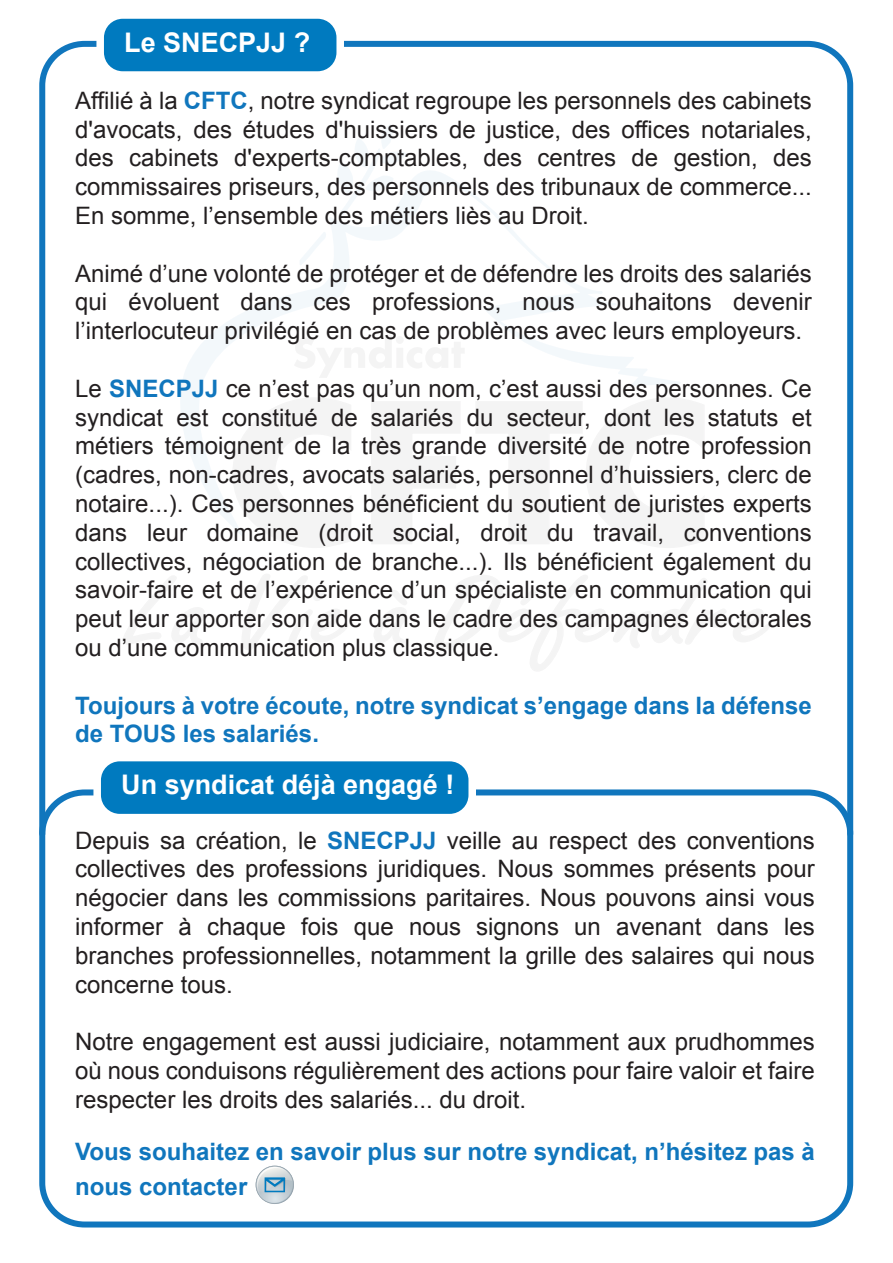
<style>
.page{position:relative;width:893px;height:1263px;background:#fff}
.page>*{position:absolute;margin:0;border:0;box-sizing:border-box;transform-origin:0 0}
.t1{font:700 27px "Arial";color:#fff}
.t2{font:24px/28.8px "Arial";color:#231f20;text-align:justify}
.t3{font:700 24px/28.8px "Arial";color:#1076bd}
.s1{font-weight:700;color:#1076bd}
</style>
<div class="page">
<svg style="left:355px;top:125px;width:51px;height:36px"></svg>
<svg style="left:181px;top:161px;width:499px;height:364px"></svg>
<svg style="left:232px;top:397px;width:121px;height:151px"></svg>
<svg style="left:370px;top:400px;width:91px;height:144px"></svg>
<svg style="left:475px;top:397px;width:229px;height:151px"></svg>
<svg style="left:123px;top:576px;width:81px;height:68px"></svg>
<svg style="left:242px;top:574px;width:106px;height:76px"></svg>
<svg style="left:374px;top:590px;width:33px;height:54px"></svg>
<svg style="left:434px;top:575px;width:336px;height:96px"></svg>
<svg style="left:470px;top:192px;width:32px;height:29px"></svg>
<svg style="left:527px;top:248px;width:32px;height:29px"></svg>
<svg style="left:294px;top:335px;width:171px;height:43px"></svg>
<svg style="left:46px;top:786px;width:808px;height:54px"></svg>
<div style="left:39px;top:41px;width:814px;height:1186px;border:6px solid #1076bd;border-radius:42px"></div>
<div style="left:100px;top:15px;width:240px;height:60px;background:#007abf;border-radius:22px"></div>
<div style="left:96px;top:11px;width:248px;height:68px;border:8px solid #fff;border-radius:22px"></div>
<div style="left:97px;top:758px;width:375px;height:60px;background:#007abf;border-radius:22px"></div>
<div style="left:93px;top:754px;width:383px;height:67px;border:8px solid #fff;border-radius:22px"></div>
<svg style="left:256px;top:1165px;width:38px;height:39px"></svg>
<p class="t1" style="left:124px;top:24px;width:188px">Le SNECPJJ ?</p>
<p class="t2" style="left:75px;top:86px;width:738px">Affilié à la <span class="s1">CFTC</span>, notre syndicat regroupe les personnels des cabinets d'avocats, des études d'huissiers de justice, des offices notariales, des cabinets d'experts-comptables, des centres de gestion, des commissaires priseurs, des personnels des tribunaux de commerce...<br>En somme, l’ensemble des métiers liès au Droit.</p>
<p class="t2" style="left:75px;top:259px;width:738px">Animé d’une volonté de protéger et de défendre les droits des salariés qui évoluent dans ces professions, nous souhaitons devenir l’interlocuteur privilégié en cas de problèmes avec leurs employeurs.</p>
<p class="t2" style="left:75px;top:374px;width:738px">Le <span class="s1">SNECPJJ</span> ce n’est pas qu’un nom, c’est aussi des personnes. Ce syndicat est constitué de salariés du secteur, dont les statuts et métiers témoignent de la très grande diversité de notre profession (cadres, non-cadres, avocats salariés, personnel d’huissiers, clerc de notaire...). Ces personnes bénéficient du soutient de juristes experts dans leur domaine (droit social, droit du travail, conventions collectives, négociation de branche...). Ils bénéficient également du savoir-faire et de l’expérience d’un spécialiste en communication qui peut leur apporter son aide dans le cadre des campagnes électorales ou d’une communication plus classique.</p>
<p class="t3" style="left:75px;top:691px;width:738px">Toujours à votre écoute, notre syndicat s’engage dans la défense de TOUS les salariés.</p>
<p class="t1" style="left:121px;top:767px;width:335px">Un syndicat déjà engagé !</p>
<p class="t2" style="left:75px;top:826px;width:741px">Depuis sa création, le <span class="s1">SNECPJJ</span> veille au respect des conventions collectives des professions juridiques. Nous sommes présents pour négocier dans les commissions paritaires. Nous pouvons ainsi vous informer à chaque fois que nous signons un avenant dans les branches professionnelles, notamment la grille des salaires qui nous concerne tous.</p>
<p class="t2" style="left:75px;top:1027px;width:741px">Notre engagement est aussi judiciaire, notamment aux prudhommes où nous conduisons régulièrement des actions pour faire valoir et faire respecter les droits des salariés... du droit.</p>
<p class="t3" style="left:75px;top:1135px;width:741px;line-height:34.5px">Vous souhaitez en savoir plus sur notre syndicat, n’hésitez pas à nous contacter</p>
</div>
